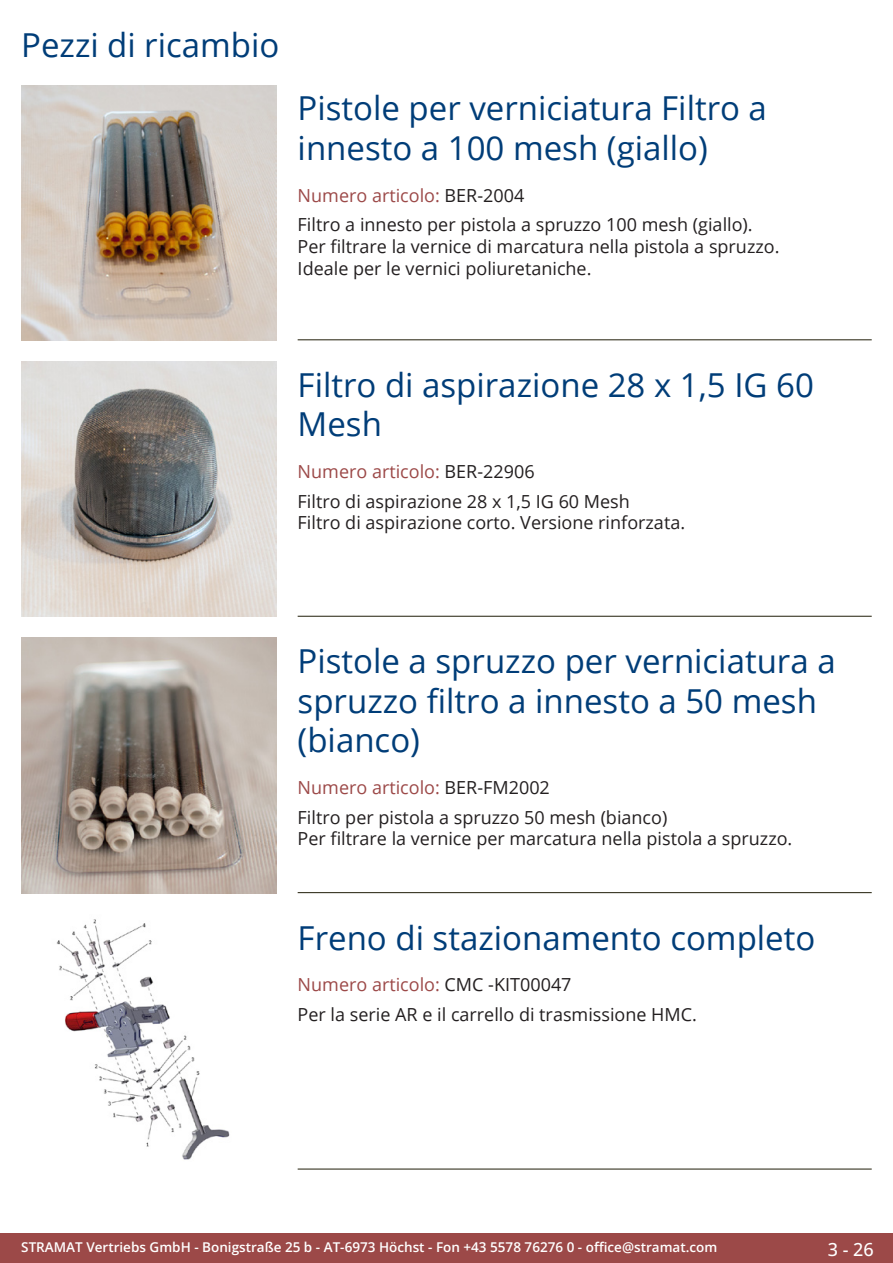
<style>
.page{position:relative;width:893px;height:1263px;background:#fff}
.page>*{position:absolute;margin:0;border:0;box-sizing:border-box;transform-origin:0 0}
.Produkttitel{font:33px/39.6px "Open Sans";color:#003d78}
.RastTitel{font:33px "Open Sans";color:#003d78}
.Beschreibung_Text{font:18px/21.6px "Open Sans";color:#231f20}
.TechDaten_Überschrif{font:18px "Open Sans";color:#9c4948}
.t1{font:500 18px "Open Sans";color:#fff}
.t2{font:600 13.5px "Open Sans";color:#fff}
.s1{color:#231f20}
</style>
<div class="page">
<div style="left:0;top:1233px;width:893px;height:30px;background:#9c4948"></div>
<hr style="left:298px;top:340px;width:574px;height:1px;background:#201d08">
<hr style="left:298px;top:616px;width:574px;height:1px;background:#201d08">
<hr style="left:298px;top:892px;width:574px;height:1px;background:#201d08">
<hr style="left:298px;top:1169px;width:574px;height:1px;background:#201d08">
<img style="left:21px;top:85px;width:255px;height:255px">
<img style="left:21px;top:361px;width:255px;height:256px">
<img style="left:21px;top:638px;width:255px;height:255px">
<img style="left:56px;top:919px;width:174px;height:241px">
<p class="RastTitel" style="left:21px;top:22px;width:260px">Pezzi di ricambio</p>
<p class="Produkttitel" style="left:298px;top:88px;width:471px">Pistole per verniciatura Filtro a innesto a 100 mesh (giallo)</p>
<p class="TechDaten_Überschrif" style="left:298px;top:183px;width:228px">Numero articolo: <span class="s1">BER-2004</span></p>
<p class="Beschreibung_Text" style="left:298px;top:214px;width:483px">Filtro a innesto per pistola a spruzzo 100 mesh (giallo).<br>Per filtrare la vernice di marcatura nella pistola a spruzzo.<br>Ideale per le vernici poliuretaniche.</p>
<p class="Produkttitel" style="left:298px;top:364px;width:518px">Filtro di aspirazione 28 x 1,5 IG 60<br>Mesh</p>
<p class="TechDaten_Überschrif" style="left:298px;top:459px;width:239px">Numero articolo: <span class="s1">BER-22906</span></p>
<p class="Beschreibung_Text" style="left:298px;top:490px;width:389px">Filtro di aspirazione 28 x 1,5 IG 60 Mesh<br>Filtro di aspirazione corto. Versione rinforzata.</p>
<p class="Produkttitel" style="left:298px;top:640px;width:539px">Pistole a spruzzo per verniciatura a spruzzo filtro a innesto a 50 mesh (bianco)</p>
<p class="TechDaten_Überschrif" style="left:298px;top:775px;width:254px">Numero articolo: <span class="s1">BER-FM2002</span></p>
<p class="Beschreibung_Text" style="left:298px;top:806px;width:496px">Filtro per pistola a spruzzo 50 mesh (bianco)<br>Per filtrare la vernice per marcatura nella pistola a spruzzo.</p>
<p class="Produkttitel" style="left:298px;top:917px;width:519px">Freno di stazionamento completo</p>
<p class="TechDaten_Überschrif" style="left:298px;top:972px;width:275px">Numero articolo: <span class="s1">CMC -KIT00047</span></p>
<p class="Beschreibung_Text" style="left:298px;top:1003px;width:401px">Per la serie AR e il carrello di trasmissione HMC.</p>
<p class="t2" style="left:21px;top:1238px;width:698px">STRAMAT Vertriebs GmbH - Bonigstraße 25 b - AT-6973 Höchst - Fon +43 5578 76276 0 - office@stramat.com</p>
<p class="t1" style="left:828px;top:1237px;width:48px">3 - 26</p>
</div>
